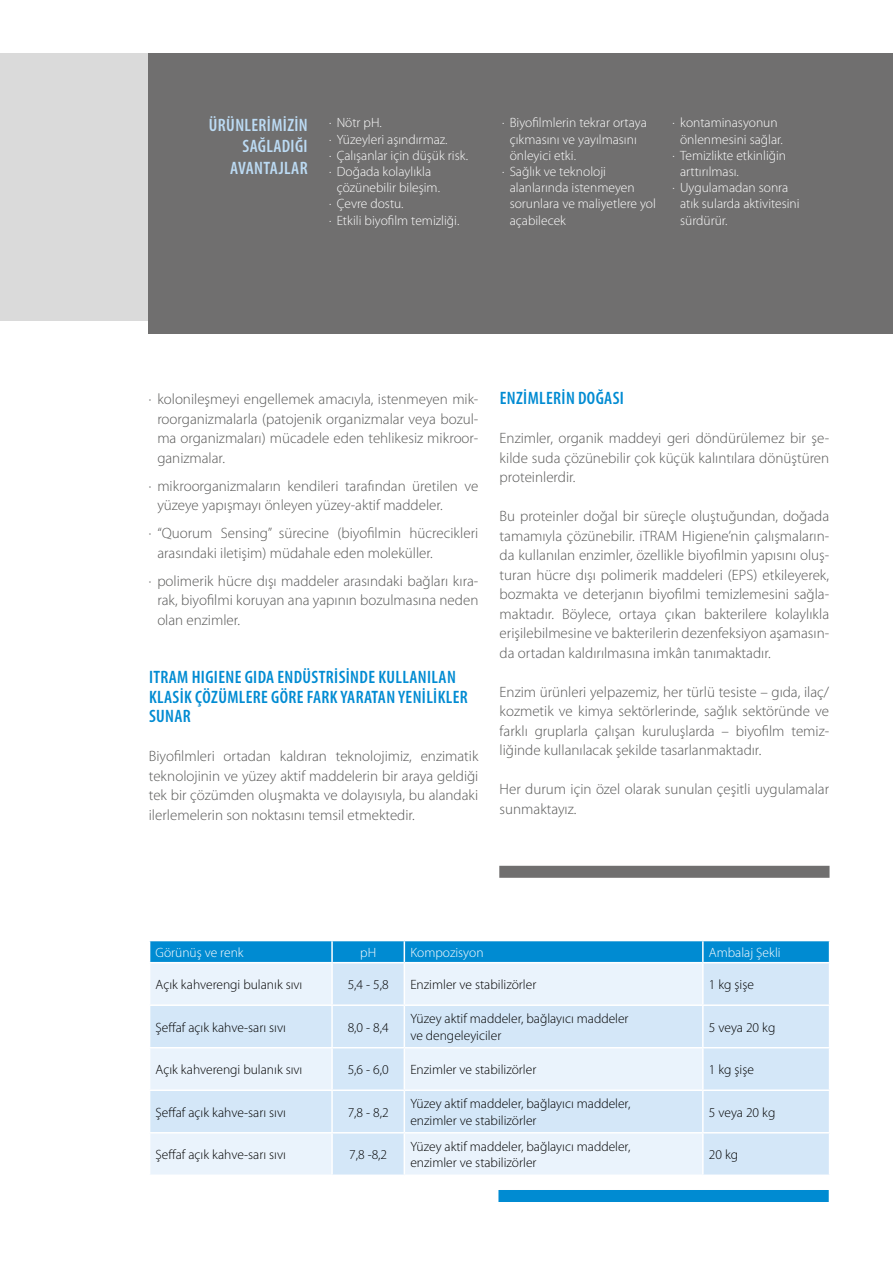
<style>
.page{position:relative;width:893px;height:1263px;background:#fff}
.page>*{position:absolute;margin:0;border:0;box-sizing:border-box;transform-origin:0 0}
.t1{font:600 condensed 18px/19.5px "Myriad Pro";letter-spacing:.02em;color:#008bd2}
.t2{font:600 condensed 18px/21.6px "Myriad Pro";letter-spacing:.02em;color:#bcdbf4;text-align:right}
.t3{font:300 15px/19.5px "Myriad Pro";color:#575756;text-align:justify}
.t4{font:300 13.5px "Myriad Pro";color:#fff}
.t5{font:300 13.5px/16.2px "Myriad Pro";color:#000}
</style>
<div class="page">
<div style="left:0;top:53px;width:893px;height:268px;background:#dadada"></div>
<div style="left:149px;top:53px;width:744px;height:281px;background:#706f6f"></div>
<svg style="left:150px;top:963px;width:679px;height:211px;background:#ddecf9"></svg>
<svg style="left:149px;top:940px;width:681px;height:22px;background:#1293d5"></svg>
<hr style="left:331px;top:963px;width:2px;height:41px;background:#fff">
<hr style="left:404px;top:963px;width:1px;height:41px;background:#fff">
<hr style="left:702px;top:963px;width:2px;height:41px;background:#fff">
<hr style="left:149px;top:1004px;width:183px;height:2px;background:#fff">
<hr style="left:332px;top:1004px;width:72px;height:2px;background:#fff">
<hr style="left:331px;top:1006px;width:2px;height:41px;background:#fff">
<hr style="left:404px;top:1004px;width:299px;height:2px;background:#fff">
<hr style="left:404px;top:1006px;width:1px;height:41px;background:#fff">
<hr style="left:703px;top:1004px;width:127px;height:2px;background:#fff">
<hr style="left:702px;top:1006px;width:2px;height:41px;background:#fff">
<hr style="left:149px;top:1047px;width:183px;height:1px;background:#fff">
<hr style="left:332px;top:1047px;width:72px;height:1px;background:#fff">
<hr style="left:331px;top:1048px;width:2px;height:41px;background:#fff">
<hr style="left:404px;top:1047px;width:299px;height:1px;background:#fff">
<hr style="left:404px;top:1048px;width:1px;height:41px;background:#fff">
<hr style="left:703px;top:1047px;width:127px;height:1px;background:#fff">
<hr style="left:702px;top:1048px;width:2px;height:41px;background:#fff">
<hr style="left:149px;top:1089px;width:183px;height:2px;background:#fff">
<hr style="left:332px;top:1089px;width:72px;height:2px;background:#fff">
<hr style="left:331px;top:1091px;width:2px;height:41px;background:#fff">
<hr style="left:404px;top:1089px;width:299px;height:2px;background:#fff">
<hr style="left:404px;top:1091px;width:1px;height:41px;background:#fff">
<hr style="left:703px;top:1089px;width:127px;height:2px;background:#fff">
<hr style="left:702px;top:1091px;width:2px;height:41px;background:#fff">
<hr style="left:149px;top:1132px;width:183px;height:1px;background:#fff">
<hr style="left:332px;top:1132px;width:72px;height:1px;background:#fff">
<hr style="left:331px;top:1133px;width:2px;height:41px;background:#fff">
<hr style="left:404px;top:1132px;width:299px;height:1px;background:#fff">
<hr style="left:404px;top:1133px;width:1px;height:41px;background:#fff">
<hr style="left:703px;top:1132px;width:127px;height:1px;background:#fff">
<hr style="left:702px;top:1133px;width:2px;height:41px;background:#fff">
<div style="left:499px;top:866px;width:330px;height:12px;background:#706f6f"></div>
<div style="left:498px;top:1190px;width:331px;height:12px;background:#008bd2"></div>
<p class="t2" style="left:209px;top:114px;width:100px">ÜRÜNLERİMİZİN<br>SAĞLADIĞI<br>AVANTAJLAR</p>
<p class="t4" style="left:329px;top:115px;width:54px">· Nötr pH.</p>
<p class="t4" style="left:329px;top:132px;width:120px">· Yüzeyleri aşındırmaz.</p>
<p class="t4" style="left:329px;top:148px;width:140px">· Çalışanlar için düşük risk.</p>
<p class="t4" style="left:329px;top:164px;width:103px">· Doğada kolaylıkla</p>
<p class="t4" style="left:337px;top:180px;width:105px">çözünebilir bileşim.</p>
<p class="t4" style="left:329px;top:196px;width:76px">· Çevre dostu.</p>
<p class="t4" style="left:329px;top:213px;width:132px">· Etkili biyofilm temizliği.</p>
<p class="t4" style="left:502px;top:115px;width:146px">· Biyofilmlerin tekrar ortaya</p>
<p class="t4" style="left:510px;top:132px;width:129px">çıkmasını ve yayılmasını</p>
<p class="t4" style="left:510px;top:148px;width:68px">önleyici etki.</p>
<p class="t4" style="left:502px;top:164px;width:105px">· Sağlık ve teknoloji</p>
<p class="t4" style="left:510px;top:180px;width:126px">alanlarında istenmeyen</p>
<p class="t4" style="left:510px;top:196px;width:148px">sorunlara ve maliyetlere yol</p>
<p class="t4" style="left:510px;top:213px;width:58px">açabilecek</p>
<p class="t4" style="left:673px;top:115px;width:107px">· kontaminasyonun</p>
<p class="t4" style="left:680px;top:132px;width:104px">önlenmesini sağlar.</p>
<p class="t4" style="left:673px;top:148px;width:115px">· Temizlikte etkinliğin</p>
<p class="t4" style="left:680px;top:164px;width:60px">arttırılması.</p>
<p class="t4" style="left:673px;top:180px;width:117px">· Uygulamadan sonra</p>
<p class="t4" style="left:680px;top:196px;width:121px">atık sularda aktivitesini</p>
<p class="t4" style="left:680px;top:213px;width:49px">sürdürür.</p>
<p class="t3" style="left:157px;top:390px;width:323px;text-indent:-9px">· kolonileşmeyi engellemek amacıyla, istenmeyen mik&shy;roorganizmalarla (patojenik organizmalar veya bozul&shy;ma organizmaları) mücadele eden tehlikesiz mikroor&shy;ganizmalar.</p>
<p class="t3" style="left:157px;top:476px;width:323px;text-indent:-9px">· mikroorganizmaların kendileri tarafından üretilen ve yüzeye yapışmayı önleyen yüzey-aktif maddeler.</p>
<p class="t3" style="left:157px;top:524px;width:323px;text-indent:-9px">· “Quorum Sensing” sürecine (biyofilmin hücrecikleri arasındaki iletişim) müdahale eden moleküller.</p>
<p class="t3" style="left:157px;top:571px;width:323px;text-indent:-9px">· polimerik hücre dışı maddeler arasındaki bağları kıra&shy;rak, biyofilmi koruyan ana yapının bozulmasına neden olan enzimler.</p>
<p class="t1" style="left:149px;top:668px;width:320px">ITRAM HIGIENE GIDA ENDÜSTRİSİNDE KULLANILAN<br>KLASİK ÇÖZÜMLERE GÖRE FARK YARATAN YENİLİKLER<br>SUNAR</p>
<p class="t3" style="left:149px;top:747px;width:331px">Biyofilmleri ortadan kaldıran teknolojimiz, enzimatik teknolojinin ve yüzey aktif maddelerin bir araya geldiği tek bir çözümden oluşmakta ve dolayısıyla, bu alandaki ilerlemelerin son noktasını temsil etmektedir.</p>
<p class="t1" style="left:500px;top:389px;width:126px">ENZİMLERİN DOĞASI</p>
<p class="t3" style="left:500px;top:429px;width:331px">Enzimler, organik maddeyi geri döndürülemez bir şe&shy;kilde suda çözünebilir çok küçük kalıntılara dönüştüren proteinlerdir.</p>
<p class="t3" style="left:500px;top:507px;width:331px">Bu proteinler doğal bir süreçle oluştuğundan, doğada tamamıyla çözünebilir. iTRAM Higiene’nin çalışmaların&shy;da kullanılan enzimler, özellikle biyofilmin yapısını oluş&shy;turan hücre dışı polimerik maddeleri (EPS) etkileyerek, bozmakta ve deterjanın biyofilmi temizlemesini sağla&shy;maktadır. Böylece, ortaya çıkan bakterilere kolaylıkla erişilebilmesine ve bakterilerin dezenfeksiyon aşamasın&shy;da ortadan kaldırılmasına imkân tanımaktadır.</p>
<p class="t3" style="left:500px;top:682px;width:331px">Enzim ürünleri yelpazemiz, her türlü tesiste – gıda, ilaç/ kozmetik ve kimya sektörlerinde, sağlık sektöründe ve farklı gruplarla çalışan kuruluşlarda – biyofilm temiz&shy;liğinde kullanılacak şekilde tasarlanmaktadır.</p>
<p class="t3" style="left:500px;top:780px;width:331px">Her durum için özel olarak sunulan çeşitli uygulamalar sunmaktayız.</p>
<p class="t4" style="left:156px;top:945px;width:90px">Görünüş ve renk</p>
<p class="t4" style="left:360px;top:945px;width:17px">pH</p>
<p class="t4" style="left:410px;top:945px;width:75px">Kompozisyon</p>
<p class="t4" style="left:709px;top:945px;width:73px">Ambalaj Şekli</p>
<p class="t5" style="left:156px;top:977px;width:148px">Açık kahverengi bulanık sıvı</p>
<p class="t5" style="left:348px;top:977px;width:42px">5,4 - 5,8</p>
<p class="t5" style="left:410px;top:977px;width:127px">Enzimler ve stabilizörler</p>
<p class="t5" style="left:709px;top:977px;width:47px">1 kg şişe</p>
<p class="t5" style="left:156px;top:1019px;width:132px">Şeffaf açık kahve-sarı sıvı</p>
<p class="t5" style="left:348px;top:1019px;width:42px">8,0 - 8,4</p>
<p class="t5" style="left:410px;top:1011px;width:220px">Yüzey aktif maddeler, bağlayıcı maddeler ve dengeleyiciler</p>
<p class="t5" style="left:709px;top:1019px;width:68px">5 veya 20 kg</p>
<p class="t5" style="left:156px;top:1062px;width:148px">Açık kahverengi bulanık sıvı</p>
<p class="t5" style="left:348px;top:1062px;width:42px">5,6 - 6,0</p>
<p class="t5" style="left:410px;top:1062px;width:127px">Enzimler ve stabilizörler</p>
<p class="t5" style="left:709px;top:1062px;width:47px">1 kg şişe</p>
<p class="t5" style="left:156px;top:1104px;width:132px">Şeffaf açık kahve-sarı sıvı</p>
<p class="t5" style="left:348px;top:1104px;width:42px">7,8 - 8,2</p>
<p class="t5" style="left:410px;top:1096px;width:222px">Yüzey aktif maddeler, bağlayıcı maddeler, enzimler ve stabilizörler</p>
<p class="t5" style="left:709px;top:1104px;width:68px">5 veya 20 kg</p>
<p class="t5" style="left:156px;top:1147px;width:132px">Şeffaf açık kahve-sarı sıvı</p>
<p class="t5" style="left:349px;top:1147px;width:40px">7,8 -8,2</p>
<p class="t5" style="left:410px;top:1139px;width:222px">Yüzey aktif maddeler, bağlayıcı maddeler, enzimler ve stabilizörler</p>
<p class="t5" style="left:709px;top:1147px;width:31px">20 kg</p>
</div>
